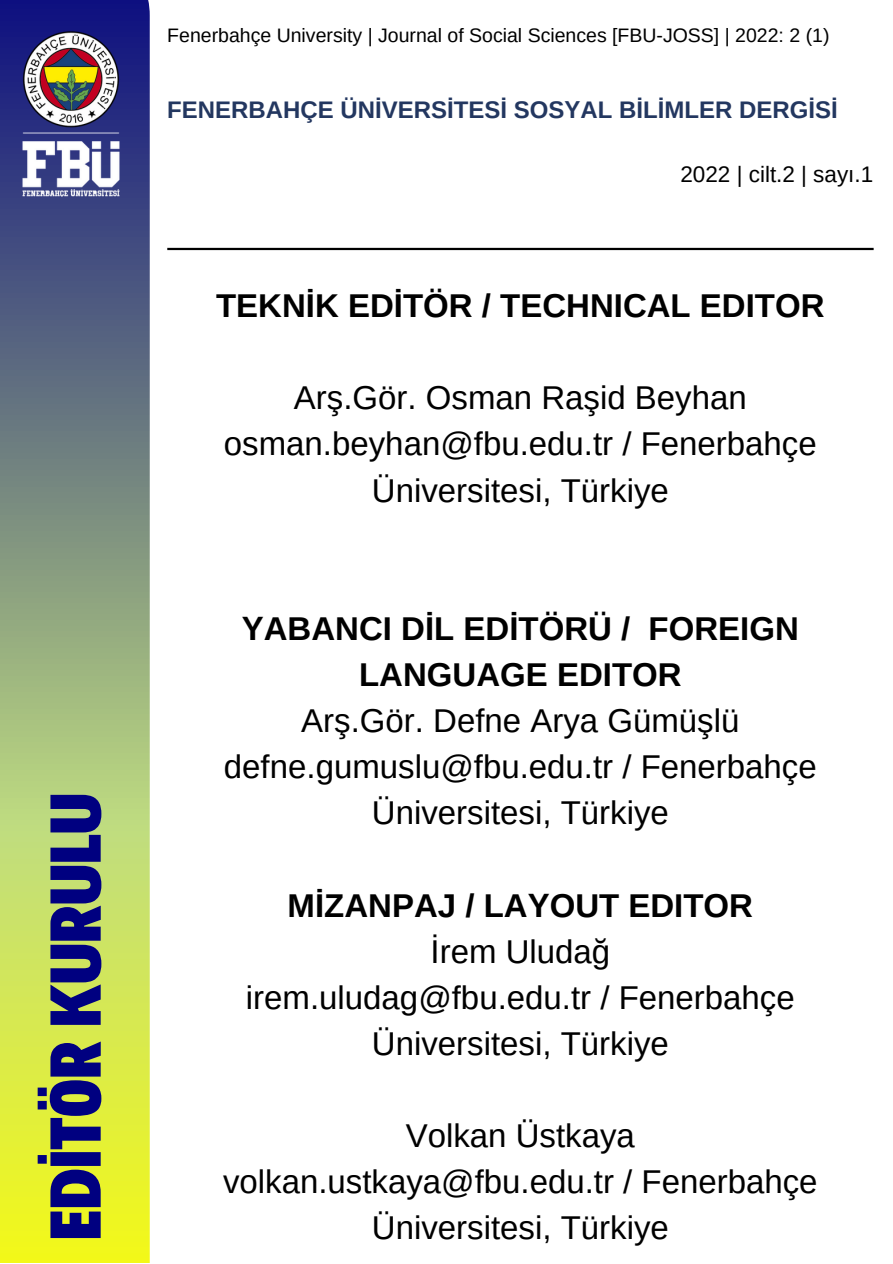
<style>
.page{position:relative;width:893px;height:1264px;background:#fff}
.page>*{position:absolute;margin:0;border:0;box-sizing:border-box;transform-origin:0 0}
.t1{font:900 72.75px "Decalotype";color:#000080}
.t2{font:33px/46px "Arimo";color:#000;text-align:center}
.t3{font:700 33px/46px "Arimo";color:#000;text-align:center}
.t4{font:700 24px "Arimo";color:#233760}
.t5{font:22.5px "Arimo";color:#000}
.t6{font:19.5px "Arimo";color:#000}
</style>
<div class="page">
<hr style="left:167px;top:248px;width:706px;height:2px;background:#000">
<svg style="left:0;top:248px;width:150px;height:1014px;background:#a6b969"></svg>
<img style="left:0;top:0;width:205px;height:248px">
<h1 class="t1" style="left:27px;top:1240px;width:449px;rotate:-90deg">EDİTÖR KURULU</h1>
<p class="t6" style="left:167px;top:24px;width:663px">Fenerbahçe University | Journal of Social Sciences [FBU-JOSS] | 2022: 2 (1)</p>
<p class="t4" style="left:167px;top:96px;width:671px">FENERBAHÇE ÜNİVERSİTESİ SOSYAL BİLİMLER DERGİSİ</p>
<p class="t5" style="left:680px;top:162px;width:194px">2022 | cilt.2 | sayı.1</p>
<p class="t3" style="left:216px;top:282px;width:610px">TEKNİK EDİTÖR / TECHNICAL EDITOR</p>
<p class="t2" style="left:224px;top:375px;width:594px">Arş.Gör. Osman Raşid Beyhan osman.beyhan@fbu.edu.tr / Fenerbahçe<br>Üniversitesi, Türkiye</p>
<p class="t3" style="left:242px;top:605px;width:558px">YABANCI DİL EDİTÖRÜ / FOREIGN<br>LANGUAGE EDITOR</p>
<p class="t2" style="left:224px;top:697px;width:594px">Arş.Gör. Defne Arya Gümüşlü defne.gumuslu@fbu.edu.tr / Fenerbahçe<br>Üniversitesi, Türkiye</p>
<p class="t3" style="left:287px;top:882px;width:467px">MİZANPAJ / LAYOUT EDITOR</p>
<p class="t2" style="left:246px;top:928px;width:550px">İrem Uludağ<br>irem.uludag@fbu.edu.tr / Fenerbahçe<br>Üniversitesi, Türkiye</p>
<p class="t2" style="left:223px;top:1112px;width:596px">Volkan Üstkaya volkan.ustkaya@fbu.edu.tr / Fenerbahçe</p>
<p class="t2" style="left:372px;top:1204px;width:298px">Üniversitesi, Türkiye</p>
</div>
